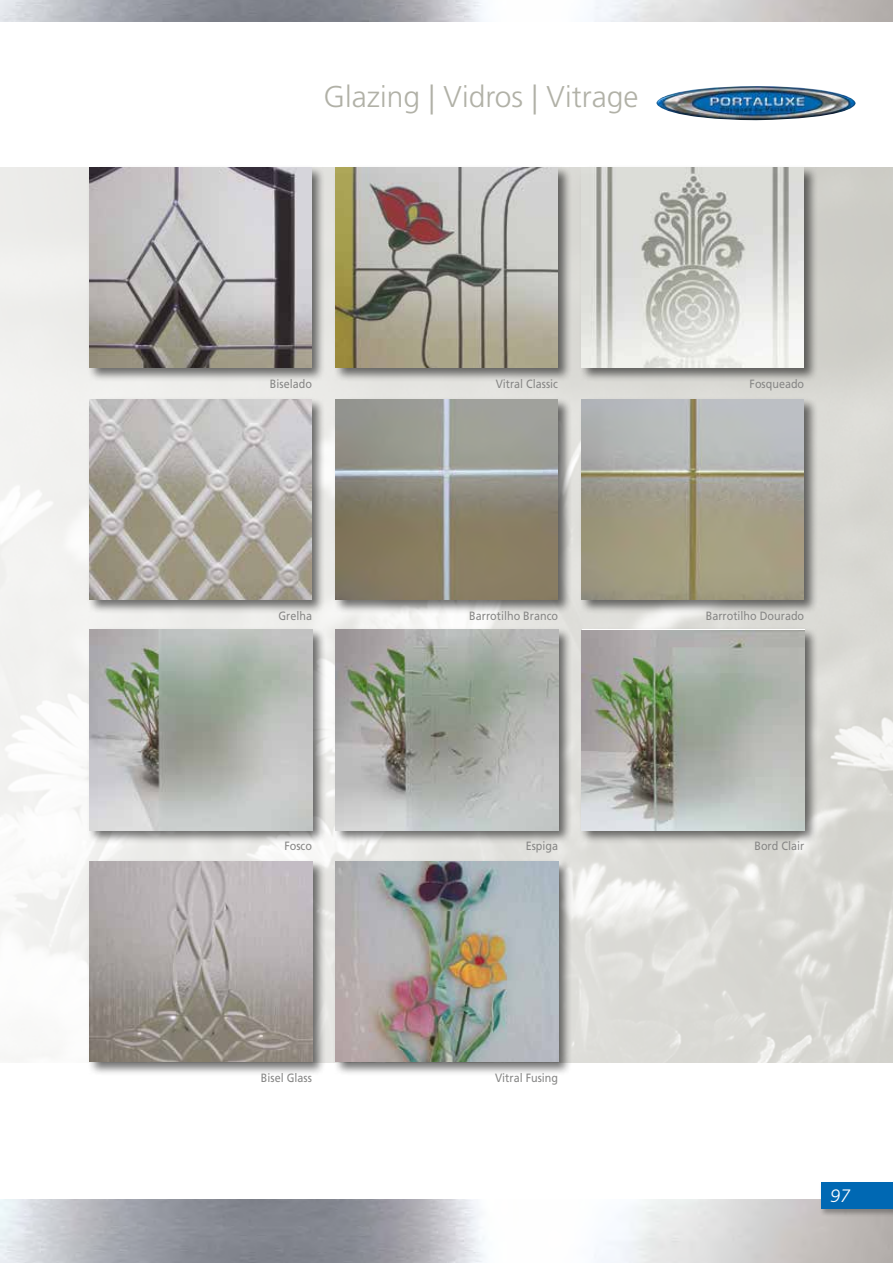
<style>
.page{position:relative;width:893px;height:1263px;background:#fff}
.page>*{position:absolute;margin:0;border:0;box-sizing:border-box;transform-origin:0 0}
.t1{font:300 30px "Frutiger";color:#b1b1a7}
.t2{font:italic 300 18px "Frutiger";color:#fff}
.t3{font:12px "Frutiger";color:#878786;scale:.9 1}
</style>
<div class="page">
<img style="left:656px;top:86px;width:200px;height:34px">
<div style="left:819px;top:1181px;width:74px;height:36px;background:#000;opacity:.3"></div>
<div style="left:821px;top:1182px;width:72px;height:27px;background:#0068b3"></div>
<div style="left:87px;top:627px;width:239px;height:217px;background:#000;opacity:.55"></div>
<img style="left:90px;top:630px;width:222px;height:200px">
<div style="left:580px;top:627px;width:238px;height:217px;background:#000;opacity:.55"></div>
<img style="left:582px;top:630px;width:222px;height:200px">
<div style="left:334px;top:627px;width:238px;height:217px;background:#000;opacity:.55"></div>
<img style="left:336px;top:630px;width:222px;height:200px">
<div style="left:87px;top:859px;width:239px;height:217px;background:#000;opacity:.55"></div>
<img style="left:90px;top:861px;width:222px;height:201px">
<div style="left:334px;top:859px;width:238px;height:217px;background:#000;opacity:.55"></div>
<img style="left:336px;top:861px;width:222px;height:201px">
<div style="left:87px;top:165px;width:239px;height:217px;background:#000;opacity:.55"></div>
<img style="left:89px;top:167px;width:223px;height:201px">
<div style="left:87px;top:397px;width:239px;height:216px;background:#000;opacity:.55"></div>
<img style="left:89px;top:399px;width:223px;height:200px">
<div style="left:333px;top:165px;width:239px;height:217px;background:#000;opacity:.55"></div>
<img style="left:335px;top:167px;width:223px;height:201px">
<div style="left:333px;top:397px;width:239px;height:216px;background:#000;opacity:.55"></div>
<img style="left:335px;top:399px;width:223px;height:200px">
<div style="left:579px;top:165px;width:239px;height:217px;background:#000;opacity:.55"></div>
<img style="left:581px;top:167px;width:223px;height:201px">
<div style="left:579px;top:397px;width:239px;height:216px;background:#000;opacity:.55"></div>
<img style="left:581px;top:399px;width:223px;height:200px">
<hr style="left:0;top:228px;width:1px;height:33px;background:#878786">
<svg style="left:0;top:261px;width:1px;height:801px"></svg>
<h1 class="t1" style="left:324px;top:79px;width:316px">Glazing | Vidros | Vitrage</h1>
<p class="t3" style="left:270px;top:377px;width:48px">Biselado</p>
<p class="t3" style="left:278px;top:608px;width:39px">Grelha</p>
<p class="t3" style="left:496px;top:377px;width:71px">Vitral Classic</p>
<p class="t3" style="left:469px;top:608px;width:100px">Barrotilho Branco</p>
<p class="t3" style="left:750px;top:377px;width:62px">Fosqueado</p>
<p class="t3" style="left:706px;top:608px;width:111px">Barrotilho Dourado</p>
<p class="t3" style="left:284px;top:839px;width:32px">Fosco</p>
<p class="t3" style="left:526px;top:839px;width:38px">Espiga</p>
<p class="t3" style="left:754px;top:839px;width:57px">Bord Clair</p>
<p class="t3" style="left:261px;top:1071px;width:58px">Bisel Glass</p>
<p class="t3" style="left:495px;top:1071px;width:71px">Vitral Fusing</p>
<h2 class="t2" style="left:830px;top:1186px;width:22px">97</h2>
</div>
